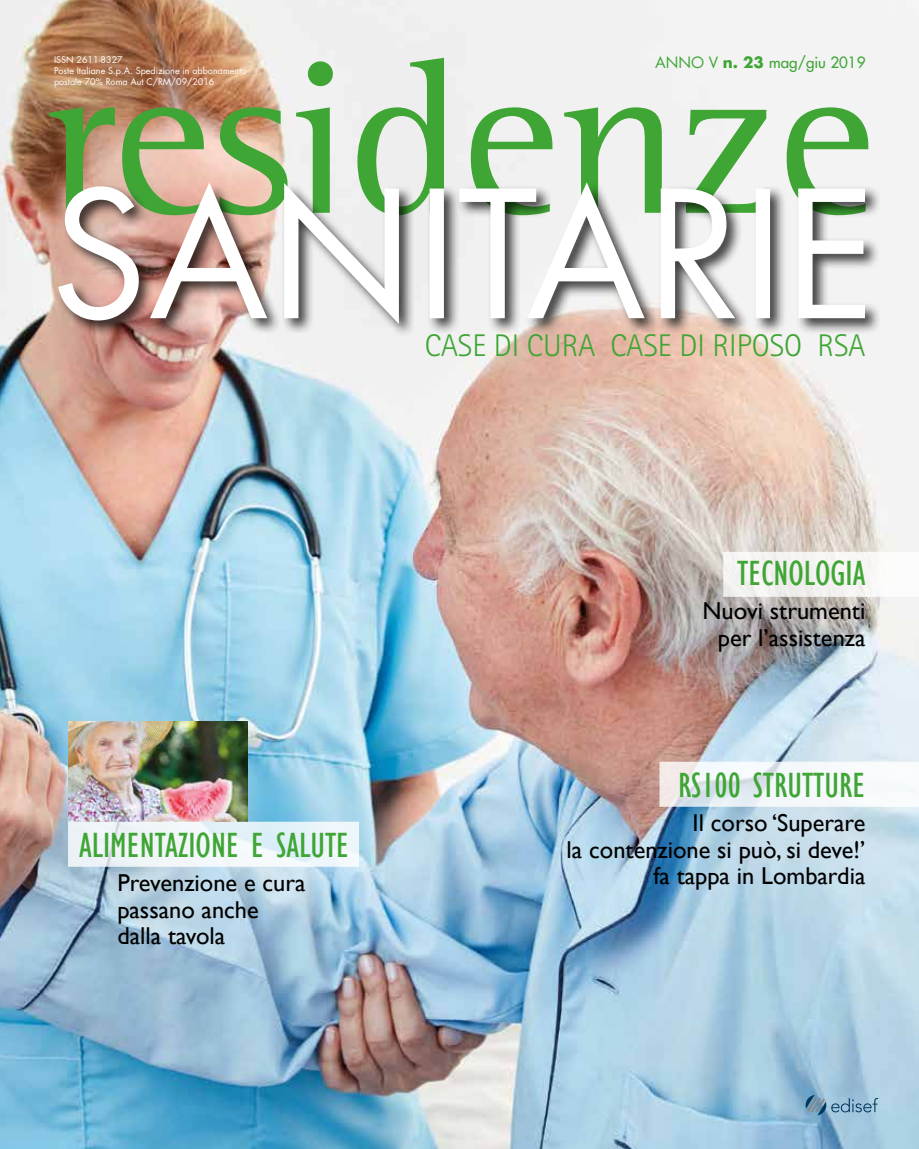
<style>
.page{position:relative;width:919px;height:1149px;background:#fff}
.page>*{position:absolute;margin:0;border:0;box-sizing:border-box;transform-origin:0 0}
.t1{font:condensed 36px "Gill Sans";color:#3fa535}
.t2{font:300 31.35px "Rotis Sans Serif";color:#3fa535}
.t3{font:24.45px/26.8px "Gill Sans";color:#000;text-align:right}
.t4{font:15.15px "Futura";color:#3fa535}
.t5{font:9px/10.8px "Futura";color:#fff}
.s1{font-style:inherit}
.s2{font-weight:700}
</style>
<div class="page">
<img style="left:0;top:0;width:918px;height:1148px">
<svg style="left:805px;top:1094px;width:73px;height:21px;background:#7fa6c0"></svg>
<img style="left:68px;top:721px;width:179px;height:100px">
<svg style="left:68px;top:821px;width:291px;height:45px;fill:#eef5f9"></svg>
<svg style="left:659px;top:761px;width:259px;height:45px;fill:#f5f9fb"></svg>
<div style="left:723px;top:551px;width:195px;height:45px;background:#f6f5f3"></div>
<svg style="left:49px;top:58px;width:819px;height:157px;fill:#eee"></svg>
<div style="left:55px;top:180px;width:826px;height:159px;background:#000;opacity:.75"></div>
<svg style="left:58px;top:182px;width:806px;height:142px"></svg>
<p class="t5" style="left:54px;top:54px;width:194px">ISSN 2611-8327<br>Poste Italiane S.p.A. Spedizione in abbonamento postale 70% Roma Aut C/RM/09/2016</p>
<p class="t4" style="left:655px;top:53px;width:212px"><span class="s1">ANNO V</span> <span class="s2">n. 23</span> mag/giu 2019</p>
<p class="t2" style="left:425px;top:327px;width:442px">CASE DI CURA CASE DI RIPOSO RSA</p>
<h1 class="t1" style="left:79px;top:823px;width:272px">ALIMENTAZIONE E SALUTE</h1>
<p class="t3" style="left:117px;top:869px;width:190px;text-align:left">Prevenzione e cura passano anche dalla tavola</p>
<h1 class="t1" style="left:737px;top:552px;width:130px">TECNOLOGIA</h1>
<p class="t3" style="left:702px;top:597px;width:164px">Nuovi strumenti per l’assistenza</p>
<h1 class="t1" style="left:678px;top:763px;width:189px">RS100 STRUTTURE</h1>
<p class="t3" style="left:566px;top:809px;width:300px">Il corso ‘Superare<br>la contenzione si può, si deve!’ fa tappa in Lombardia</p>
</div>
